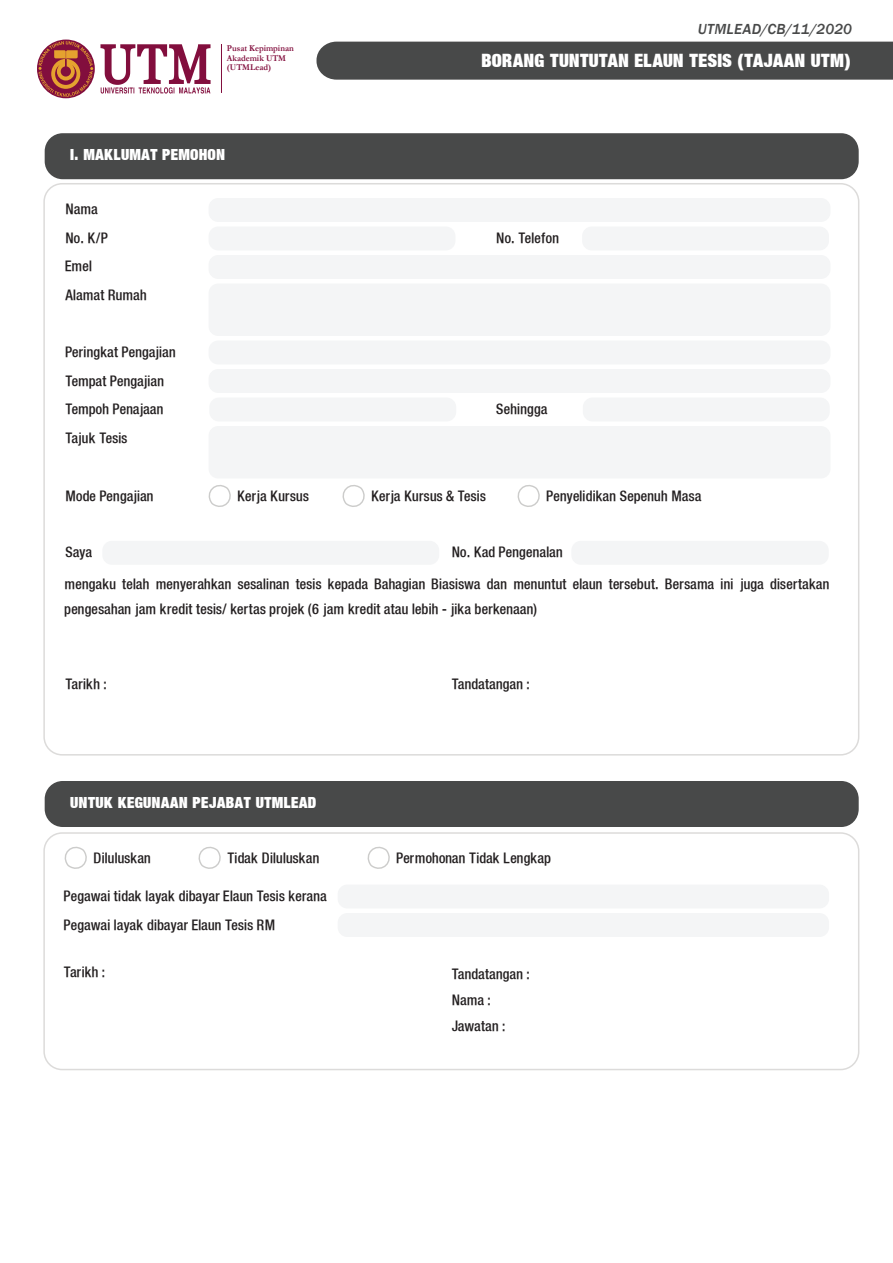
<style>
.page{position:relative;width:893px;height:1263px;background:#fff}
.page>*{position:absolute;margin:0;border:0;box-sizing:border-box;transform-origin:0 0}
.t1{font:18px "Context Reprise Ultra Cond S Si";color:#fff}
.t2{font:15px "Context Reprise Ultra Cond S Si";letter-spacing:.01em;color:#fff}
.t3{font:italic 500 15px "Franklin Gothic";letter-spacing:.015em;color:#484949}
.t4{font:14.25px/28.5px "Context Reprise Medium Cond S Si";letter-spacing:.02em;color:#231f20}
.t5{font:700 9px/9.6px "Garamond";color:#820e3d;scale:.95 1}
</style>
<div class="page">
<div style="left:209px;top:226px;width:246px;height:24px;background:#f4f5f6;border-radius:10px"></div>
<div style="left:582px;top:226px;width:247px;height:24px;background:#f4f5f6;border-radius:10px"></div>
<div style="left:209px;top:397px;width:247px;height:24px;background:#f4f5f6;border-radius:10px"></div>
<div style="left:583px;top:397px;width:247px;height:24px;background:#f4f5f6;border-radius:10px"></div>
<div style="left:209px;top:198px;width:621px;height:24px;background:#f4f5f6;border-radius:10px"></div>
<div style="left:102px;top:541px;width:337px;height:24px;background:#f4f5f6;border-radius:10px"></div>
<div style="left:571px;top:541px;width:258px;height:24px;background:#f4f5f6;border-radius:10px"></div>
<div style="left:209px;top:255px;width:621px;height:24px;background:#f4f5f6;border-radius:10px"></div>
<div style="left:209px;top:283px;width:621px;height:53px;background:#f4f5f6;border-radius:10px"></div>
<div style="left:209px;top:426px;width:621px;height:52px;background:#f4f5f6;border-radius:10px"></div>
<div style="left:209px;top:340px;width:621px;height:24px;background:#f4f5f6;border-radius:10px"></div>
<div style="left:209px;top:369px;width:621px;height:24px;background:#f4f5f6;border-radius:10px"></div>
<div style="left:45px;top:133px;width:814px;height:46px;background:#484949;border-radius:18px"></div>
<svg style="left:208px;top:485px;width:23px;height:22px"></svg>
<svg style="left:342px;top:485px;width:23px;height:22px"></svg>
<svg style="left:517px;top:485px;width:23px;height:22px"></svg>
<div style="left:316px;top:42px;width:577px;height:38px;background:#484949"></div>
<hr style="left:221px;top:44px;width:1px;height:49px;background:#820e3d">
<svg style="left:37px;top:40px;width:58px;height:58px"></svg>
<svg style="left:39px;top:41px;width:54px;height:56px;background:#b15c55"></svg>
<svg style="left:101px;top:44px;width:110px;height:50px"></svg>
<div style="left:43px;top:832px;width:816px;height:238px;border:2px solid #dcdbda;border-radius:18px"></div>
<div style="left:45px;top:781px;width:814px;height:46px;background:#484949;border-radius:18px"></div>
<svg style="left:64px;top:846px;width:23px;height:23px"></svg>
<svg style="left:198px;top:846px;width:23px;height:23px"></svg>
<svg style="left:367px;top:846px;width:23px;height:23px"></svg>
<div style="left:338px;top:884px;width:491px;height:24px;background:#f4f5f6;border-radius:10px"></div>
<div style="left:338px;top:913px;width:491px;height:24px;background:#f4f5f6;border-radius:10px"></div>
<p class="t5" style="left:227px;top:43px;width:72px">Pusat Kepimpinan<br>Akademik UTM (UTMLead)</p>
<p class="t2" style="left:70px;top:145px;width:156px">I. MAKLUMAT PEMOHON</p>
<p class="t4" style="left:65px;top:195px;width:44px">Nama<br>No. K/P</p>
<p class="t4" style="left:65px;top:252px;width:28px">Emel</p>
<p class="t4" style="left:65px;top:280px;width:83px">Alamat Rumah</p>
<p class="t4" style="left:65px;top:337px;width:112px">Peringkat Pengajian<br>Tempat Pengajian</p>
<p class="t3" style="left:698px;top:20px;width:156px">UTMLEAD/CB/11/2020</p>
<p class="t1" style="left:481px;top:49px;width:371px">BORANG TUNTUTAN ELAUN TESIS (TAJAAN UTM)</p>
<p class="t4" style="left:496px;top:223px;width:64px">No. Telefon</p>
<p class="t4" style="left:65px;top:394px;width:100px">Tempoh Penajaan</p>
<p class="t4" style="left:496px;top:394px;width:53px">Sehingga</p>
<p class="t4" style="left:65px;top:423px;width:64px">Tajuk Tesis</p>
<p class="t4" style="left:65px;top:481px;width:90px">Mode Pengajian</p>
<p class="t4" style="left:237px;top:481px;width:73px">Kerja Kursus</p>
<p class="t4" style="left:371px;top:481px;width:116px">Kerja Kursus &amp; Tesis</p>
<p class="t4" style="left:546px;top:481px;width:156px">Penyelidikan Sepenuh Masa</p>
<p class="t4" style="left:65px;top:538px;width:28px">Saya</p>
<p class="t4" style="left:452px;top:538px;width:112px">No. Kad Pengenalan</p>
<p class="t4" style="left:65px;top:571px;width:766px;line-height:25.5px">mengaku telah menyerahkan sesalinan tesis kepada Bahagian Biasiswa dan menuntut elaun tersebut. Bersama ini juga disertakan pengesahan jam kredit tesis/ kertas projek (6 jam kredit atau lebih - jika berkenaan)</p>
<p class="t4" style="left:65px;top:669px;width:42px">Tarikh :</p>
<p class="t4" style="left:452px;top:669px;width:79px">Tandatangan :</p>
<p class="t2" style="left:70px;top:793px;width:248px">UNTUK KEGUNAAN PEJABAT UTMLEAD</p>
<p class="t4" style="left:94px;top:843px;width:59px">Diluluskan</p>
<p class="t4" style="left:227px;top:843px;width:93px">Tidak Diluluskan</p>
<p class="t4" style="left:396px;top:843px;width:156px">Permohonan Tidak Lengkap</p>
<p class="t4" style="left:64px;top:881px;width:264px">Pegawai tidak layak dibayar Elaun Tesis kerana<br>Pegawai layak dibayar Elaun Tesis RM</p>
<p class="t4" style="left:64px;top:957px;width:42px">Tarikh :</p>
<p class="t4" style="left:452px;top:960px;width:79px;line-height:26.1px">Tandatangan :<br>Nama :<br>Jawatan :</p>
</div>
